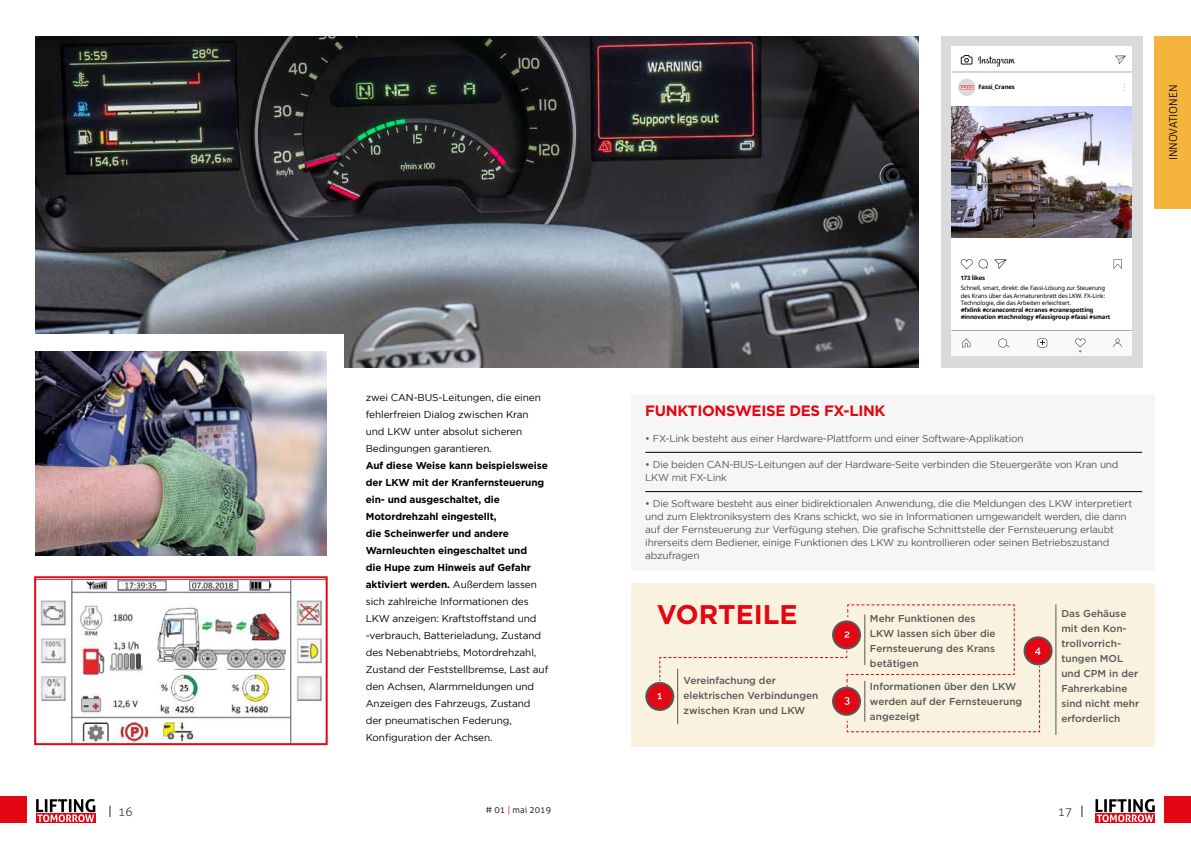
<style>
.page{position:relative;width:1191px;height:842px;background:#fff}
.page>*{position:absolute;margin:0;border:0;box-sizing:border-box;transform-origin:0 0}
.t1{font:700 27px "Gotham";color:#e30613}
.t2{font:700 15px "Gotham";letter-spacing:-.02em;color:#e30613}
.t3{font:300 12px "Aller";color:#3c3c3b}
.t4{font:300 11px "Aller";color:#000}
.t5{font:10px/17px "Gotham";letter-spacing:-.01em;color:#000}
.t6{font:10px/13px "Gotham";letter-spacing:-.02em;color:#575756}
.t7{font:500 10px/15px "Gotham";color:#575756}
.t8{font:300 9px "Aller";color:#000}
.t9{font:6px/7.2px "Noto Sans";letter-spacing:-.02em;color:#000;text-align:justify}
.t10{font:700 6px/7.2px "Noto Sans";letter-spacing:-.02em;color:#000}
.s1{font-weight:700}
.s2{color:#000}
.s3{color:#e30613}
</style>
<div class="page">
<div style="left:36px;top:813px;width:60px;height:10px;background:#e30613"></div>
<svg style="left:36px;top:799px;width:59px;height:23px"></svg>
<div style="left:1095px;top:813px;width:60px;height:10px;background:#e30613"></div>
<svg style="left:1095px;top:799px;width:59px;height:23px"></svg>
<img style="left:35px;top:36px;width:883px;height:332px">
<div style="left:632px;top:583px;width:523px;height:163px;background:#f8f2df"></div>
<div style="left:1155px;top:36px;width:36px;height:172px;background:#f5b53d"></div>
<div style="left:19px;top:335px;width:324px;height:163px;background:#fff"></div>
<img style="left:35px;top:351px;width:292px;height:204px">
<img style="left:37px;top:579px;width:288px;height:163px">
<div style="left:34px;top:576px;width:294px;height:169px;border:2px solid #e30613"></div>
<div style="left:631px;top:395px;width:524px;height:175px;background:#f6f6f6"></div>
<hr style="left:645px;top:452px;width:497px;height:1px;background:#000">
<hr style="left:645px;top:491px;width:497px;height:1px;background:#000">
<hr style="left:1055px;top:604px;width:1px;height:131px;background:#575756">
<svg style="left:646px;top:683px;width:27px;height:27px"></svg>
<div style="left:645px;top:682px;width:29px;height:29px;border:2px solid #575756;border-radius:50%"></div>
<div style="left:1024px;top:637px;width:27px;height:27px;background:#e30613;border-radius:50%"></div>
<div style="left:1023px;top:636px;width:29px;height:29px;border:2px solid #575756;border-radius:50%"></div>
<svg style="left:657px;top:604px;width:383px;height:129px"></svg>
<div style="left:1164px;top:797px;width:27px;height:26px;background:#e30613"></div>
<div style="left:0;top:797px;width:26px;height:26px;background:#e30613"></div>
<div style="left:940px;top:36px;width:202px;height:332px;background:#dadada"></div>
<div style="left:951px;top:46px;width:180px;height:310px;background:#fff"></div>
<img style="left:951px;top:107px;width:180px;height:130px">
<svg style="left:1115px;top:55px;width:10px;height:9px"></svg>
<svg style="left:960px;top:55px;width:12px;height:10px"></svg>
<svg style="left:978px;top:56px;width:37px;height:11px"></svg>
<hr style="left:951px;top:72px;width:180px;height:1px;background:#575756">
<div style="left:958px;top:79px;width:17px;height:17px;background:#dadada;border-radius:50%"></div>
<svg style="left:1113px;top:259px;width:8px;height:10px"></svg>
<svg style="left:960px;top:259px;width:12px;height:10px"></svg>
<svg style="left:978px;top:259px;width:9px;height:9px"></svg>
<svg style="left:994px;top:259px;width:12px;height:10px"></svg>
<div style="left:951px;top:330px;width:180px;height:26px;background:#f9f9f9"></div>
<svg style="left:1037px;top:338px;width:10px;height:9px"></svg>
<svg style="left:1075px;top:338px;width:10px;height:14px"></svg>
<svg style="left:1113px;top:338px;width:8px;height:9px"></svg>
<svg style="left:998px;top:338px;width:11px;height:9px"></svg>
<svg style="left:962px;top:338px;width:8px;height:9px"></svg>
<hr style="left:951px;top:330px;width:180px;height:1px;background:#575756">
<svg style="left:959px;top:85px;width:15px;height:4px"></svg>
<p class="t10" style="left:978px;top:83px;width:38px">Fassi_Cranes</p>
<p class="t4" style="left:1166px;top:160px;width:77px;rotate:-90deg">INNOVATIONEN</p>
<p class="t5" style="left:366px;top:389px;width:176px">zwei CAN-BUS-Leitungen, die einen fehlerfreien Dialog zwischen Kran und LKW unter absolut sicheren<br>Bedingungen garantieren.</p>
<p class="t5" style="left:366px;top:457px;width:184px"><span class="s1">Auf diese Weise kann beispielsweise der LKW mit der Kranfernsteuerung ein- und ausgeschaltet, die Motordrehzahl eingestellt,<br>die Scheinwerfer und andere Warnleuchten eingeschaltet und<br>die Hupe zum Hinweis auf Gefahr aktiviert werden.</span> Außerdem lassen sich zahlreiche Informationen des LKW anzeigen: Kraftstoffstand und -verbrauch, Batterieladung, Zustand des Nebenabtriebs, Motordrehzahl, Zustand der Feststellbremse, Last auf den Achsen, Alarmmeldungen und Anzeigen des Fahrzeugs, Zustand der pneumatischen Federung, Konfiguration der Achsen.</p>
<p class="t10" style="left:960px;top:275px;width:26px">173 likes</p>
<p class="t9" style="left:960px;top:285px;width:146px">Schnell, smart, direkt: die Fassi-Lösung zur Steuerung des Krans über das Armaturenbrett des LKW. FX-Link:<br>Technologie, die das Arbeiten erleichtert.</p>
<p class="t10" style="left:960px;top:306px;width:151px">#fxlink #cranecontrol #cranes #cranespotting #innovation #technology #fassigroup #fassi #smart</p>
<h2 class="t2" style="left:645px;top:400px;width:242px">FUNKTIONSWEISE DES FX-LINK</h2>
<p class="t6" style="left:645px;top:431px;width:380px">• FX-Link besteht aus einer Hardware-Plattform und einer Software-Applikation</p>
<p class="t6" style="left:645px;top:457px;width:475px">• Die beiden CAN-BUS-Leitungen auf der Hardware-Seite verbinden die Steuergeräte von Kran und<br>LKW mit FX-Link</p>
<p class="t6" style="left:645px;top:496px;width:488px">• Die Software besteht aus einer bidirektionalen Anwendung, die die Meldungen des LKW interpretiert und zum Elektroniksystem des Krans schickt, wo sie in Informationen umgewandelt werden, die dann auf der Fernsteuerung zur Verfügung stehen. Die grafische Schnittstelle der Fernsteuerung erlaubt ihrerseits dem Bediener, einige Funktionen des LKW zu kontrollieren oder seinen Betriebszustand abzufragen</p>
<h1 class="t1" style="left:656px;top:597px;width:142px">VORTEILE</h1>
<p class="t7" style="left:870px;top:611px;width:127px">Mehr Funktionen des<br>LKW lassen sich über die<br>Fernsteuerung des Krans betätigen</p>
<p class="t7" style="left:683px;top:673px;width:136px">Vereinfachung der elektrischen Verbindungen zwischen Kran und LKW</p>
<p class="t7" style="left:870px;top:678px;width:154px">Informationen über den LKW werden auf der Fernsteuerung angezeigt</p>
<p class="t7" style="left:1061px;top:606px;width:79px">Das Gehäuse mit den Kon&shy;trollvorrich&shy;tungen MOL und CPM in der<br>Fahrerkabine sind nicht mehr erforderlich</p>
<p class="t3" style="left:108px;top:804px;width:26px"><span class="s2">|</span> 16</p>
<p class="t3" style="left:1057px;top:804px;width:28px">17 <span class="s2">|</span></p>
<p class="t8" style="left:485px;top:804px;width:67px"># 01 <span class="s3">|</span> mai 2019</p>
</div>
